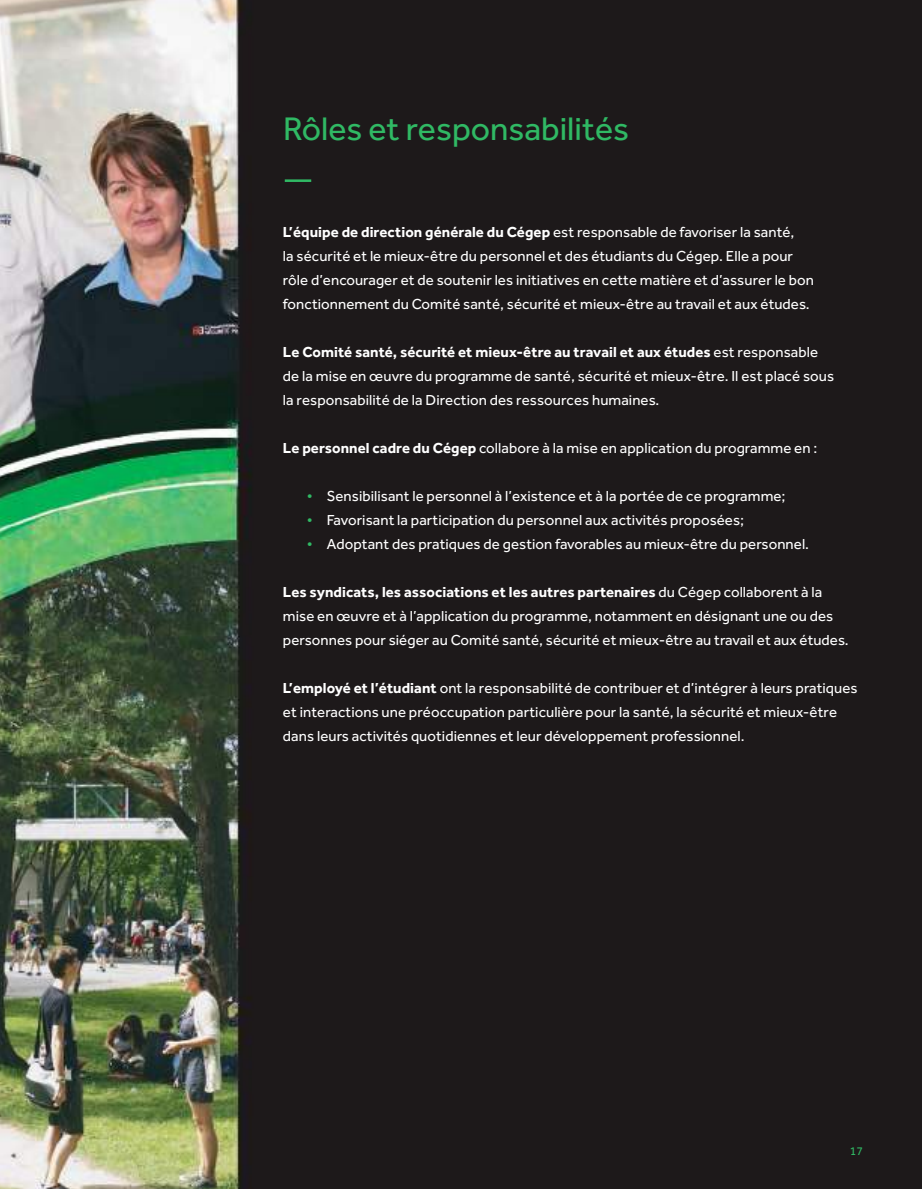
<style>
.page{position:relative;width:922px;height:1189px;background:#fff}
.page>*{position:absolute;margin:0;border:0;box-sizing:border-box;transform-origin:0 0}
.t1{font:33.75px "Effra";color:#30b964}
.t2{font:15px/24px "Effra";letter-spacing:.005em;color:#fff}
.t3{font:12px "Effra";color:#30b964}
.s1{font-weight:700}
.s2{color:#30b964}
</style>
<div class="page">
<img style="left:0;top:0;width:921px;height:1188px">
<hr style="left:285px;top:179px;width:26px;height:3px;background:#30b964">
<h1 class="t1" style="left:283px;top:109px;width:347px">Rôles et responsabilités</h1>
<p class="t2" style="left:283px;top:219px;width:532px"><span class="s1">L’équipe de direction générale du Cégep</span> est responsable de favoriser la santé,<br>la sécurité et le mieux-être du personnel et des étudiants du Cégep. Elle a pour rôle d’encourager et de soutenir les initiatives en cette matière et d’assurer le bon fonctionnement du Comité santé, sécurité et mieux-être au travail et aux études.</p>
<p class="t2" style="left:283px;top:339px;width:552px"><span class="s1">Le Comité santé, sécurité et mieux-être au travail et aux études</span> est responsable de la mise en œuvre du programme de santé, sécurité et mieux-être. Il est placé sous la responsabilité de la Direction des ressources humaines.</p>
<p class="t2" style="left:283px;top:435px;width:535px"><span class="s1">Le personnel cadre du Cégep</span> collabore à la mise en application du programme en :</p>
<p class="t2" style="left:307px;top:483px;width:480px"><span class="s2">•</span> Sensibilisant le personnel à l’existence et à la portée de ce programme;</p>
<p class="t2" style="left:307px;top:507px;width:439px"><span class="s2">•</span> Favorisant la participation du personnel aux activités proposées;</p>
<p class="t2" style="left:307px;top:531px;width:504px"><span class="s2">•</span> Adoptant des pratiques de gestion favorables au mieux-être du personnel.</p>
<p class="t2" style="left:283px;top:579px;width:567px"><span class="s1">Les syndicats, les associations et les autres partenaires</span> du Cégep collaborent à la mise en œuvre et à l’application du programme, notamment en désignant une ou des personnes pour siéger au Comité santé, sécurité et mieux-être au travail et aux études.</p>
<p class="t2" style="left:283px;top:675px;width:576px"><span class="s1">L’employé et l’étudiant</span> ont la responsabilité de contribuer et d’intégrer à leurs pratiques et interactions une préoccupation particulière pour la santé, la sécurité et mieux-être dans leurs activités quotidiennes et leur développement professionnel.</p>
<p class="t3" style="left:849px;top:1143px;width:15px">17</p>
</div>
